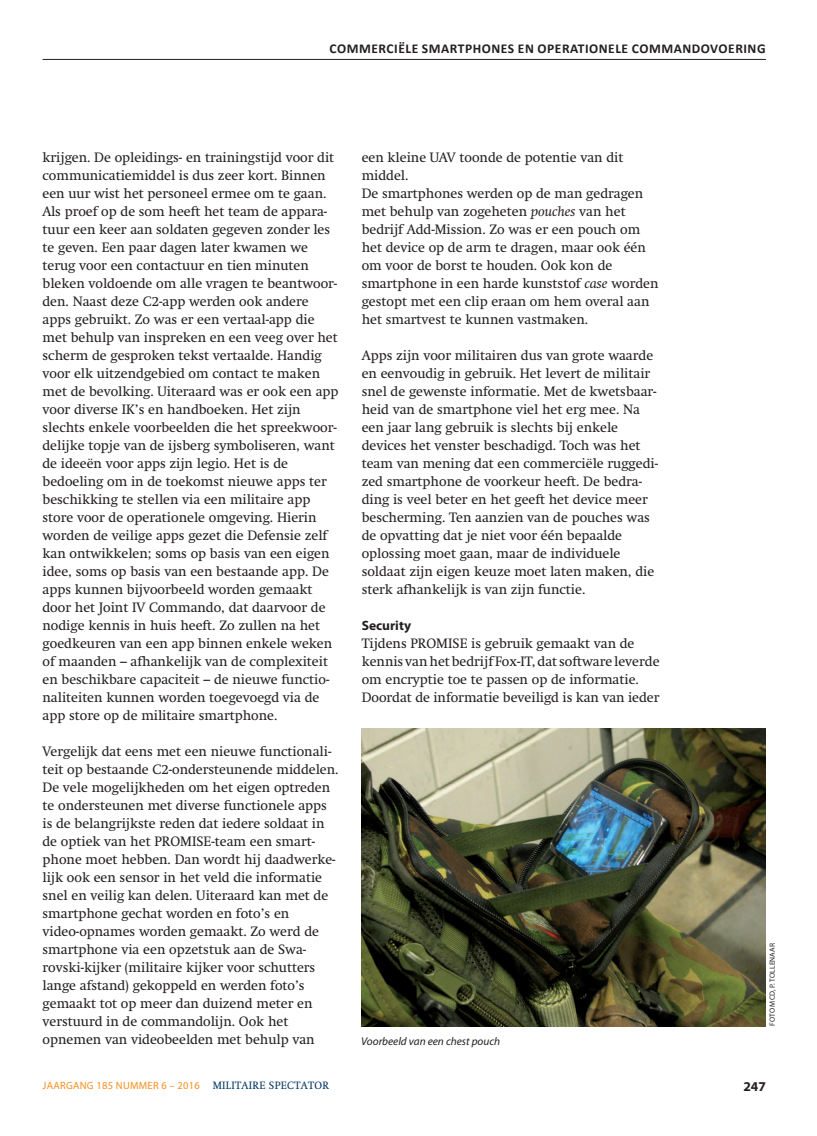
<style>
.page{position:relative;width:817px;height:1136px;background:#fff}
.page>*{position:absolute;margin:0;border:0;box-sizing:border-box;transform-origin:0 0}
.t1{font:13.5px/18px "Swift";color:#231f20}
.t2{font:700 13.5px "Calibri";letter-spacing:.04em;color:#231f20}
.t3{font:700 13.5px "Myriad Pro";color:#231f20}
.t4{font:italic 11.25px "Myriad Pro";color:#231f20}
.t5{font:10.5px "Myriad Pro";letter-spacing:.025em;color:#f68f1e}
.t6{font:7.5px "Myriad Pro";letter-spacing:.02em;color:#231f20}
.s1{font-style:italic}
.s2{font-family:"Swift";color:#003562}
</style>
<div class="page">
<hr style="left:43px;top:59px;width:722px;height:1px;background:#231f20">
<img style="left:361px;top:728px;width:403px;height:298px">
<p class="t2" style="left:329px;top:40px;width:437px">COMMERCIËLE SMARTPHONES EN OPERATIONELE COMMANDOVOERING</p>
<p class="t1" style="left:43px;top:148px;width:297px">krijgen. De opleidings- en trainingstijd voor dit communicatiemiddel is dus zeer kort. Binnen een uur wist het personeel ermee om te gaan.<br>Als proef op de som heeft het team de appara&shy;tuur een keer aan soldaten gegeven zonder les te geven. Een paar dagen later kwamen we terug voor een contactuur en tien minuten bleken voldoende om alle vragen te beantwoor&shy;den. Naast deze C2-app werden ook andere apps gebruikt. Zo was er een vertaal-app die met behulp van inspreken en een veeg over het scherm de gesproken tekst vertaalde. Handig voor elk uitzendgebied om contact te maken met de bevolking. Uiteraard was er ook een app voor diverse IK’s en handboeken. Het zijn slechts enkele voorbeelden die het spreekwoor&shy;delijke topje van de ijsberg symboliseren, want de ideeën voor apps zijn legio. Het is de bedoeling om in de toekomst nieuwe apps ter beschikking te stellen via een militaire app store voor de operationele omgeving. Hierin worden de veilige apps gezet die Defensie zelf kan ontwikkelen; soms op basis van een eigen idee, soms op basis van een bestaande app. De apps kunnen bijvoorbeeld worden gemaakt door het Joint IV Commando, dat daarvoor de nodige kennis in huis heeft. Zo zullen na het goedkeuren van een app binnen enkele weken of maanden – afhankelijk van de complexiteit en beschikbare capaciteit – de nieuwe functio&shy;naliteiten kunnen worden toegevoegd via de app store op de militaire smartphone.</p>
<p class="t1" style="left:43px;top:742px;width:297px">Vergelijk dat eens met een nieuwe functionali&shy;teit op bestaande C2-ondersteunende middelen.<br>De vele mogelijkheden om het eigen optreden te ondersteunen met diverse functionele apps is de belangrijkste reden dat iedere soldaat in de optiek van het PROMISE-team een smart&shy;phone moet hebben. Dan wordt hij daadwerke&shy;lijk ook een sensor in het veld die informatie snel en veilig kan delen. Uiteraard kan met de smartphone gechat worden en foto’s en video-opnames worden gemaakt. Zo werd de smartphone via een opzetstuk aan de Swa&shy;rovski-kijker (militaire kijker voor schutters lange afstand) gekoppeld en werden foto’s gemaakt tot op meer dan duizend meter en verstuurd in de commandolijn. Ook het opnemen van videobeelden met behulp van</p>
<p class="t1" style="left:361px;top:148px;width:298px">een kleine UAV toonde de potentie van dit middel.<br>De smartphones werden op de man gedragen met behulp van zogeheten <span class="s1">pouches</span> van het bedrijf Add-Mission. Zo was er een pouch om het device op de arm te dragen, maar ook één om voor de borst te houden. Ook kon de smartphone in een harde kunststof <span class="s1">case</span> worden gestopt met een clip eraan om hem overal aan het smartvest te kunnen vastmaken.</p>
<p class="t1" style="left:361px;top:346px;width:298px">Apps zijn voor militairen dus van grote waarde en eenvoudig in gebruik. Het levert de militair snel de gewenste informatie. Met de kwetsbaar&shy;heid van de smartphone viel het erg mee. Na een jaar lang gebruik is slechts bij enkele devices het venster beschadigd. Toch was het team van mening dat een commerciële ruggedi&shy;zed smartphone de voorkeur heeft. De bedra&shy;ding is veel beter en het geeft het device meer bescherming. Ten aanzien van de pouches was de opvatting dat je niet voor één bepaalde oplossing moet gaan, maar de individuele soldaat zijn eigen keuze moet laten maken, die sterk afhankelijk is van zijn functie.</p>
<p class="t3" style="left:361px;top:618px;width:51px">Security</p>
<p class="t1" style="left:361px;top:634px;width:299px">Tijdens PROMISE is gebruik gemaakt van de kennis van het bedrijf Fox-IT, dat software leverde om encryptie toe te passen op de informatie.<br>Doordat de informatie beveiligd is kan van ieder</p>
<p class="t4" style="left:361px;top:1034px;width:140px">Voorbeeld van een chest pouch</p>
<p class="t6" style="left:768px;top:1025px;width:84px;rotate:-90deg">Foto MCD, P. Tollenaar</p>
<p class="t5" style="left:43px;top:1079px;width:288px">JAARGANG 185 NUMMER 6 – 2016 <span class="s2">MILITAIRE SPECTATOR</span></p>
<p class="t3" style="left:743px;top:1078px;width:24px">247</p>
</div>
